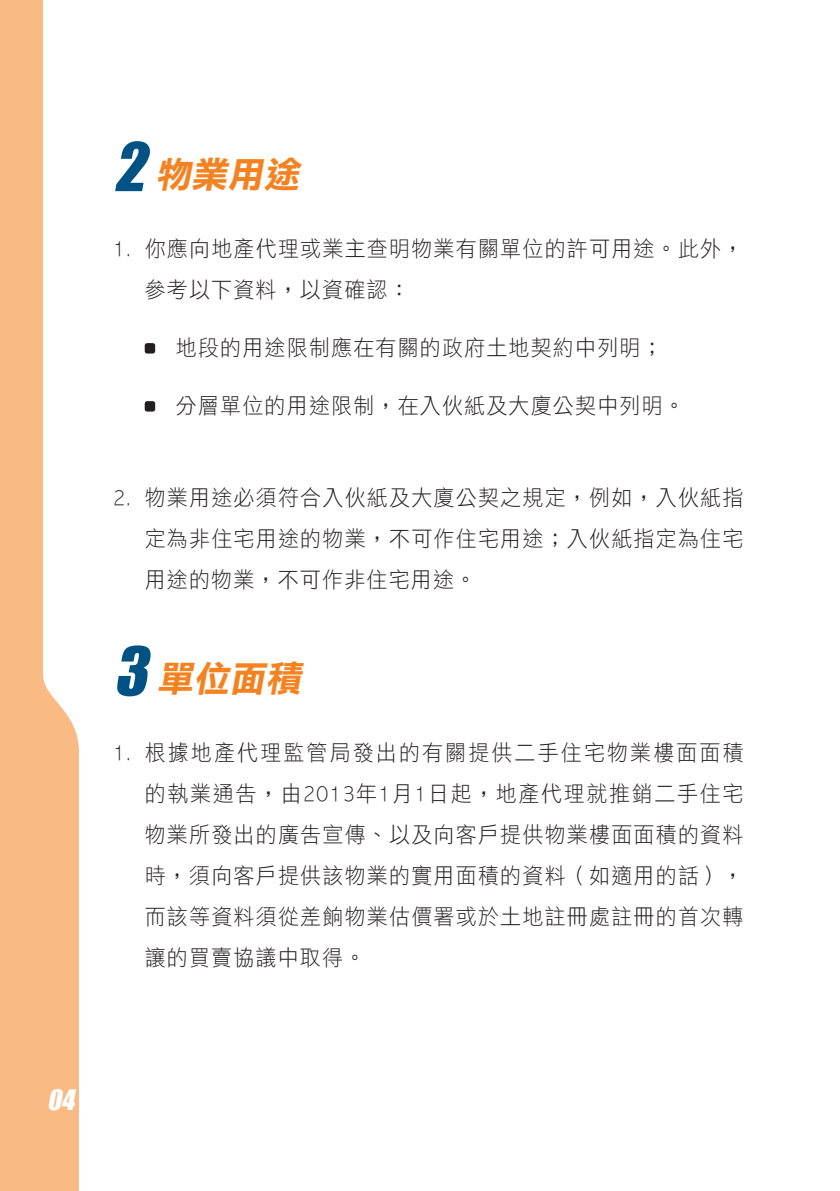
<style>
.page{position:relative;width:840px;height:1191px;background:#fff}
.page>*{position:absolute;margin:0;border:0;box-sizing:border-box;transform-origin:0 0}
.Heading_Num{font:italic 36px "DF Li Hei Bd HK BF";color:#f58220}
.t1{font:italic 26px "Impact";color:#fff}
.t2{font:22px/41px "DF Li Hei Lt HK BF";letter-spacing:.06em;color:#231f20;text-align:justify;scale:.95 1}
.s1{font-family:"Impact";font-size:62px;color:#005285}
</style>
<div class="page">
<svg style="left:0;top:0;width:79px;height:1191px;fill:#f9ba84"></svg>
<div style="left:145px;top:343px;width:10px;height:10px;background:#231f20;border-radius:2px"></div>
<div style="left:145px;top:401px;width:10px;height:10px;background:#231f20;border-radius:2px"></div>
<p class="Heading_Num" style="left:113px;top:156px;width:194px"><span class="s1">2</span> 物業用途</p>
<p class="t2" style="left:145px;top:229px;width:631px;text-indent:-31px">1. 你應向地產代理或業主查明物業有關單位的許可用途。此外，參考以下資料，以資確認：</p>
<p class="t2" style="left:176px;top:328px;width:513px">地段的用途限制應在有關的政府土地契約中列明；</p>
<p class="t2" style="left:176px;top:386px;width:537px">分層單位的用途限制，在入伙紙及大廈公契中列明。</p>
<p class="t2" style="left:145px;top:478px;width:631px;text-indent:-31px">2. 物業用途必須符合入伙紙及大廈公契之規定，例如，入伙紙指定為非住宅用途的物業，不可作住宅用途；入伙紙指定為住宅用途的物業，不可作非住宅用途。</p>
<p class="Heading_Num" style="left:113px;top:660px;width:196px"><span class="s1">3</span> 單位面積</p>
<p class="t2" style="left:145px;top:733px;width:631px;text-indent:-31px">1. 根據地產代理監管局發出的有關提供二手住宅物業樓面面積的執業通告，由2013年1月1日起，地產代理就推銷二手住宅物業所發出的廣告宣傳、以及向客戶提供物業樓面面積的資料時，須向客戶提供該物業的實用面積的資料（如適用的話），而該等資料須從差餉物業估價署或於土地註冊處註冊的首次轉讓的買賣協議中取得。</p>
<p class="t1" style="left:47px;top:1079px;width:35px">04</p>
</div>
